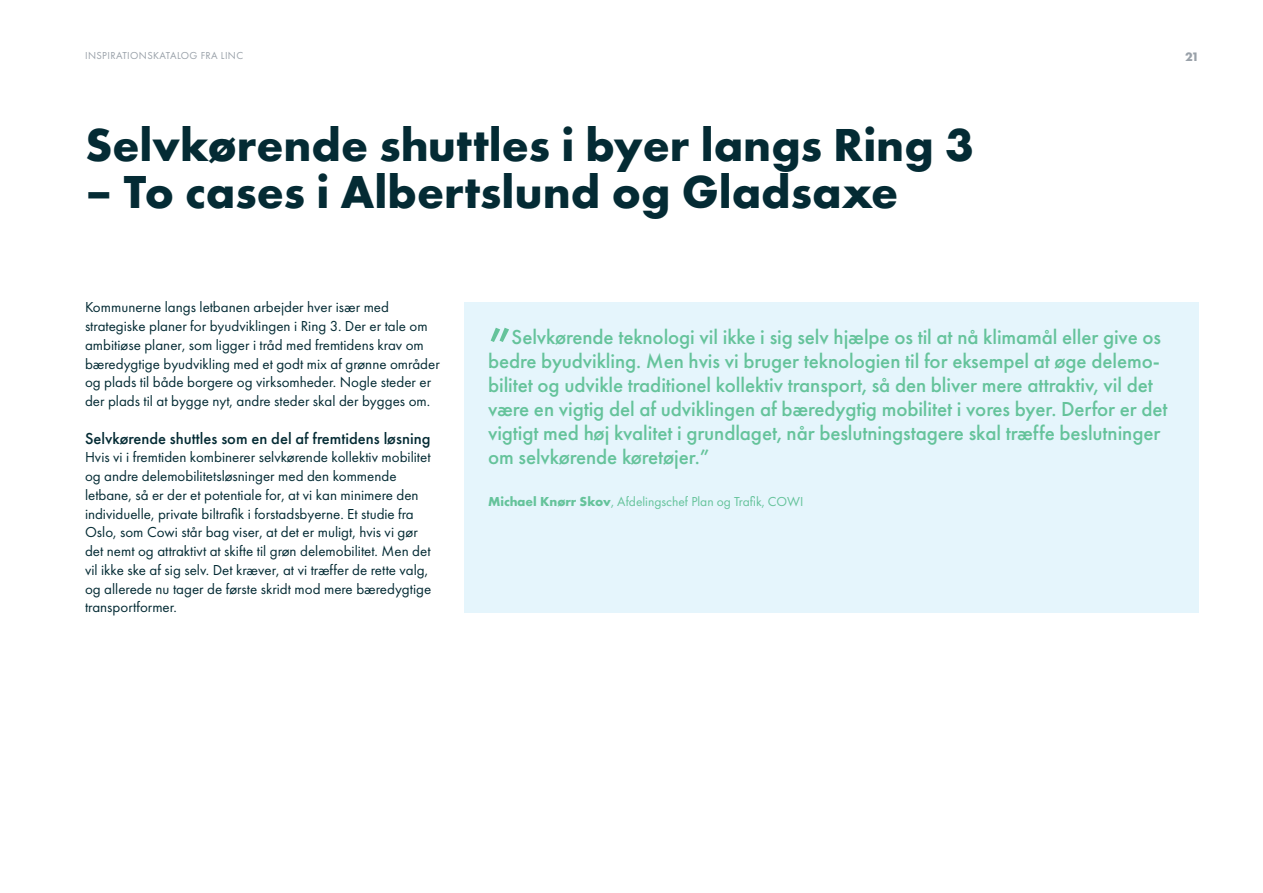
<style>
.page{position:relative;width:1263px;height:893px;background:#fff}
.page>*{position:absolute;margin:0;border:0;box-sizing:border-box;transform-origin:0 0}
.CITAT{font:500 51px "Futura PT";color:#65c39b}
.RUBRIK{font:700 48px "Futura PT";color:#042b34}
.CITAT-2{font:500 21px/24px "Futura PT";letter-spacing:-.005em;color:#65c39b}
.MELLEM{font:500 16.5px "Futura PT";color:#042b34}
.BRØD{font:15px/18.8px "Futura PT";color:#042b34}
.CITAT_NAVN{font:13.5px "Futura PT";color:#65c39b}
.t1{font:700 12.75px "Futura PT";color:#99a1a9}
.t2{font:10.5px "Futura PT";letter-spacing:.035em;color:#99a1a9}
.s1{font-weight:700}
</style>
<div class="page">
<div style="left:464px;top:302px;width:735px;height:310px;background:#e5f5fc"></div>
<p class="t2" style="left:85px;top:49px;width:160px">INSPIRATIONSKATALOG FRA LINC</p>
<p class="t1" style="left:1185px;top:48px;width:16px">21</p>
<p class="RUBRIK" style="left:85px;top:114px;width:890px">Selvkørende shuttles i byer langs Ring 3</p>
<p class="RUBRIK" style="left:85px;top:161px;width:815px">– To cases i Albertslund og Gladsaxe</p>
<p class="BRØD" style="left:85px;top:298px;width:356px">Kommunerne langs letbanen arbejder hver især med strategiske planer for byudviklingen i Ring 3. Der er tale om ambitiøse planer, som ligger i tråd med fremtidens krav om bæredygtige byudvikling med et godt mix af grønne områder og plads til både borgere og virksomheder. Nogle steder er der plads til at bygge nyt, andre steder skal der bygges om.</p>
<p class="MELLEM" style="left:85px;top:428px;width:347px">Selvkørende shuttles som en del af fremtidens løsning</p>
<p class="BRØD" style="left:85px;top:448px;width:348px">Hvis vi i fremtiden kombinerer selvkørende kollektiv mobilitet og andre delemobilitetsløsninger med den kommende letbane, så er der et potentiale for, at vi kan minimere den individuelle, private biltrafik i forstadsbyerne. Et studie fra Oslo, som Cowi står bag viser, at det er muligt, hvis vi gør det nemt og attraktivt at skifte til grøn delemobilitet. Men det vil ikke ske af sig selv. Det kræver, at vi træffer de rette valg, og allerede nu tager de første skridt mod mere bæredygtige transportformer.</p>
<p class="CITAT" style="left:488px;top:316px;width:25px">”</p>
<p class="CITAT-2" style="left:488px;top:325px;width:681px;text-indent:24px">Selvkørende teknologi vil ikke i sig selv hjælpe os til at nå klimamål eller give os bedre byudvikling. Men hvis vi bruger teknologien til for eksempel at øge delemo&shy;bilitet og udvikle traditionel kollektiv transport, så den bliver mere attraktiv, vil det være en vigtig del af udviklingen af bæredygtig mobilitet i vores byer. Derfor er det vigtigt med høj kvalitet i grundlaget, når beslutningstagere skal træffe beslutninger om selvkørende køretøjer.”</p>
<p class="CITAT_NAVN" style="left:488px;top:493px;width:317px"><span class="s1">Michael Knørr Skov</span>, Afdelingschef Plan og Trafik, COWI</p>
</div>
